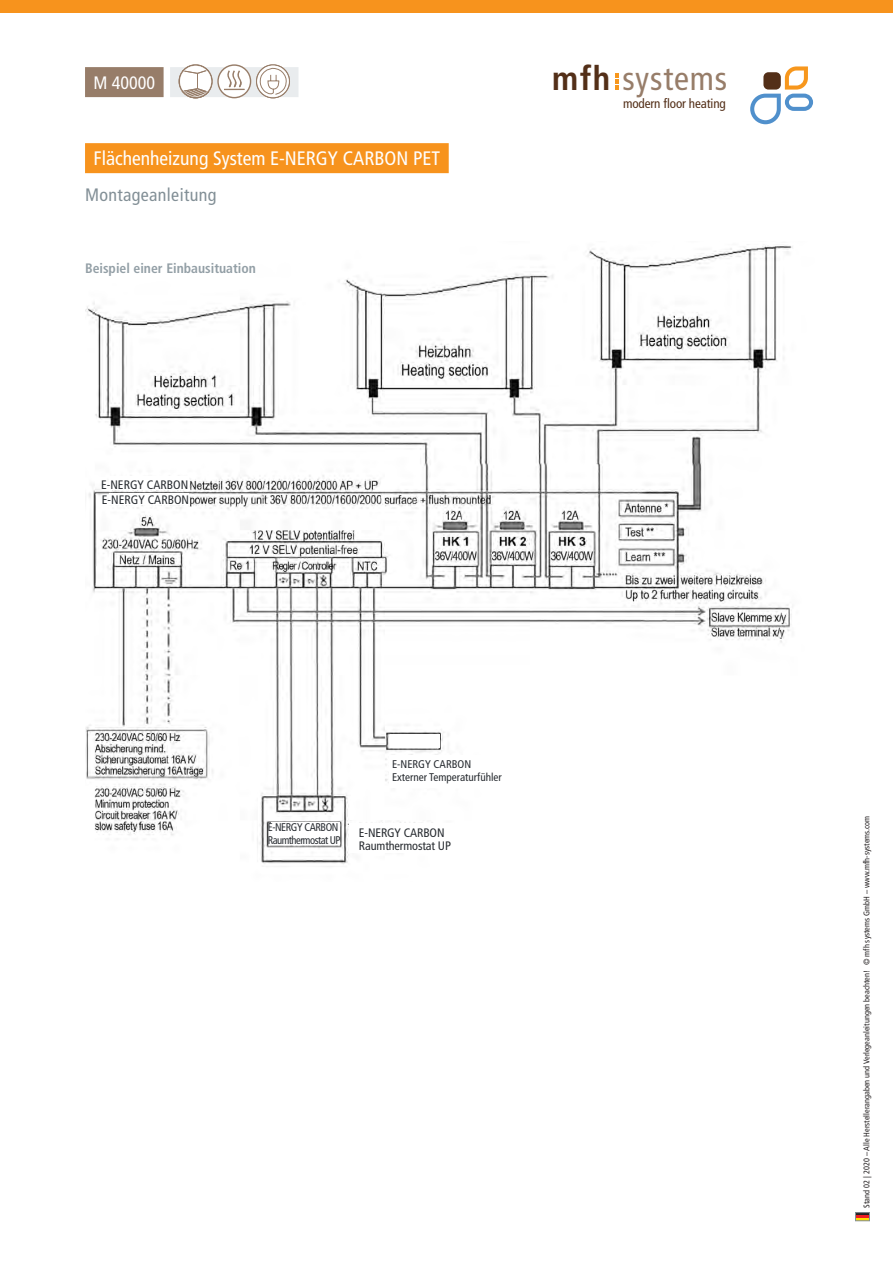
<style>
.page{position:relative;width:893px;height:1263px;background:#fff}
.page>*{position:absolute;margin:0;border:0;box-sizing:border-box;transform-origin:0 0}
.t1{font:condensed 33.6px "Frutiger LT Std";letter-spacing:.025em;color:#977d69}
.t2{font:condensed 19.5px "Frutiger LT Std";color:#fff}
.t3{font:condensed 18px "Frutiger LT Std";letter-spacing:.02em;color:#828f96}
.t4{font:condensed 18px "Frutiger LT Std";color:#fff}
.t5{font:700 condensed 13.65px "Frutiger LT Std";color:#939fa6}
.t6{font:condensed 13.05px "Frutiger LT Std";letter-spacing:-.01em;color:#532f18}
.t7{font:condensed 12.3px/13.4px "Frutiger LT Std";letter-spacing:-.01em;color:#282c31}
.t8{font:condensed 11.1px/13.4px "Frutiger LT Std";color:#282c31}
.t9{font:condensed 11.1px/13.4px "Frutiger LT Std";letter-spacing:-.05em;color:#282c31;scale:.96 1}
.t10{font:condensed 8.25px "Frutiger LT Std";color:#231f20}
.s1{font-weight:700;color:#532f18}
</style>
<div class="page">
<div style="left:85px;top:67px;width:79px;height:30px;background:#977d69"></div>
<svg style="left:615px;top:73px;width:3px;height:17px"></svg>
<svg style="left:750px;top:66px;width:63px;height:58px"></svg>
<hr style="left:855px;top:1218px;width:14px;height:3px;background:#ffdc01">
<hr style="left:855px;top:1215px;width:14px;height:3px;background:#ee1d23">
<hr style="left:855px;top:1212px;width:14px;height:3px;background:#231f20">
<div style="left:855px;top:1212px;width:15px;height:9px;border:1px solid #828f96"></div>
<div style="left:170px;top:67px;width:128px;height:30px;background:#e9ecee"></div>
<svg style="left:179px;top:64px;width:111px;height:34px"></svg>
<div style="left:0;top:0;width:893px;height:13px;background:#f7931d"></div>
<div style="left:85px;top:143px;width:364px;height:30px;background:#f7931d"></div>
<img style="left:85px;top:245px;width:708px;height:619px">
<div style="left:109px;top:477px;width:80px;height:13px;background:#fff"></div>
<div style="left:349px;top:823px;width:104px;height:29px;background:#fff"></div>
<div style="left:390px;top:734px;width:49px;height:14px;background:#fff"></div>
<div style="left:389px;top:755px;width:105px;height:33px;background:#fff"></div>
<div style="left:271px;top:823px;width:68px;height:22px;background:#fff"></div>
<div style="left:109px;top:493px;width:80px;height:11px;background:#fff"></div>
<h3 class="t4" style="left:94px;top:72px;width:63px">M 40000</h3>
<h2 class="t2" style="left:94px;top:147px;width:348px">Flächenheizung System E-NERGY CARBON PET</h2>
<h3 class="t3" style="left:85px;top:184px;width:133px">Montageanleitung</h3>
<h3 class="t5" style="left:85px;top:260px;width:172px">Beispiel einer Einbausituation</h3>
<h3 class="t7" style="left:101px;top:478px;width:89px">E-NERGY CARBON</h3>
<h3 class="t7" style="left:102px;top:494px;width:89px">E-NERGY CARBON</h3>
<h1 class="t1" style="left:552px;top:58px;width:177px"><span class="s1">mfh</span> systems</h1>
<h3 class="t6" style="left:623px;top:96px;width:104px">modern floor heating</h3>
<h3 class="t9" style="left:268px;top:821px;width:77px">E-NERGY CARBON<br>Raumthermostat UP</h3>
<h3 class="t8" style="left:392px;top:757px;width:111px">E-NERGY CARBON<br>Externer Temperaturfühler</h3>
<h3 class="t7" style="left:359px;top:826px;width:94px">E-NERGY CARBON<br>Raumthermostat UP</h3>
<p class="t10" style="left:862px;top:1208px;width:393px;rotate:-90deg">Stand 02 | 2020 – Alle Herstellerangaben und Verlegeanleitungen beachten! © mfh systems GmbH – www.mfh-systems.com</p>
</div>
